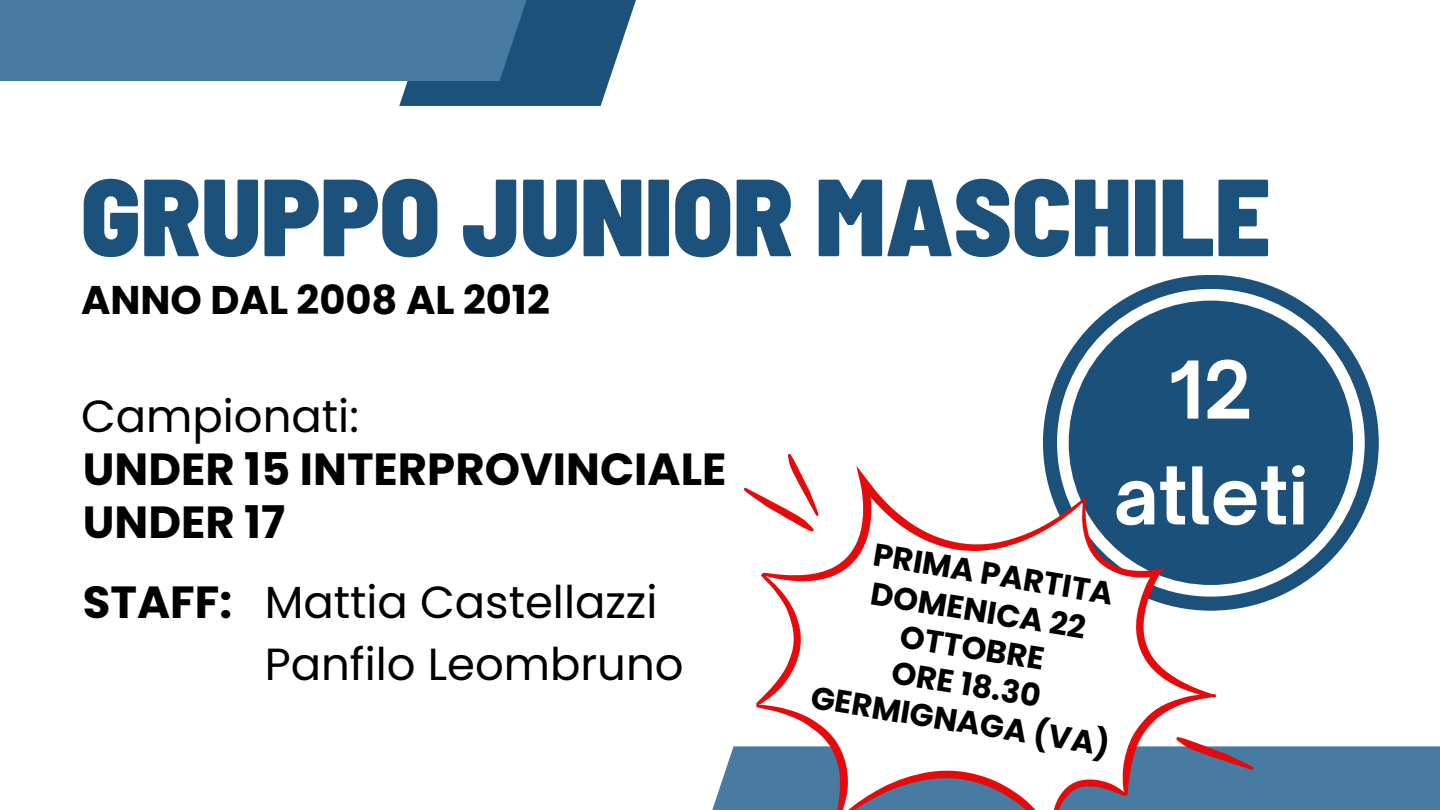
<style>
.page{position:relative;width:1440px;height:810px;background:#fff}
.page>*{position:absolute;margin:0;border:0;box-sizing:border-box;transform-origin:0 0}
.t1{font:900 semi-condensed 109.4px "Barlow";color:#1b517b}
.t2{font:700 76.1px "Open Sauce One";color:#fff}
.t3{font:45px "Poppins";color:#000}
.t4{font:700 45px "Poppins";color:#000}
.t5{font:700 40px "Poppins";color:#000}
.t6{font:700 31.6px/37.3px "Poppins";color:#000;text-align:center}
</style>
<div class="page">
<div style="left:712px;top:746px;width:728px;height:64px;background:#487ba2"></div>
<svg style="left:399px;top:81px;width:210px;height:25px;background:#245880"></svg>
<svg style="left:0;top:0;width:636px;height:81px;background:#42759c"></svg>
<div style="left:1043px;top:275px;width:336px;height:336px;background:#1b517b;border-radius:50%"></div>
<div style="left:1057px;top:289px;width:308px;height:308px;background:#fff;border-radius:50%"></div>
<div style="left:1069px;top:301px;width:284px;height:284px;background:#1b507a;border-radius:50%"></div>
<svg style="left:735px;top:457px;width:501px;height:353px"></svg>
<svg style="left:740px;top:454px;width:85px;height:78px"></svg>
<svg style="left:1174px;top:737px;width:82px;height:33px"></svg>
<p class="t1" style="left:81px;top:147px;width:1191px">GRUPPO JUNIOR MASCHILE</p>
<p class="t5" style="left:81px;top:272px;width:470px">ANNO DAL 2008 AL 2012</p>
<p class="t3" style="left:81px;top:385px;width:279px">Campionati:</p>
<p class="t4" style="left:83px;top:438px;width:645px">UNDER 15 INTERPROVINCIALE</p>
<p class="t4" style="left:83px;top:491px;width:204px">UNDER 17</p>
<p class="t4" style="left:83px;top:571px;width:151px">STAFF:</p>
<p class="t3" style="left:265px;top:571px;width:394px">Mattia Castellazzi</p>
<p class="t3" style="left:265px;top:633px;width:421px">Panfilo Leombruno</p>
<p class="t2" style="left:1169px;top:342px;width:85px">12</p>
<p class="t2" style="left:1114px;top:448px;width:196px">atleti</p>
<p class="t6" style="left:876px;top:536px;width:244px;rotate:9deg">PRIMA PARTITA</p>
<p class="t6" style="left:874px;top:575px;width:219px;rotate:9deg">DOMENICA 22<br>OTTOBRE</p>
<p class="t6" style="left:814px;top:679px;width:304px;rotate:9deg">GERMIGNAGA (VA)</p>
<p class="t6" style="left:895px;top:654px;width:152px;rotate:9deg">ORE 18.30</p>
</div>
